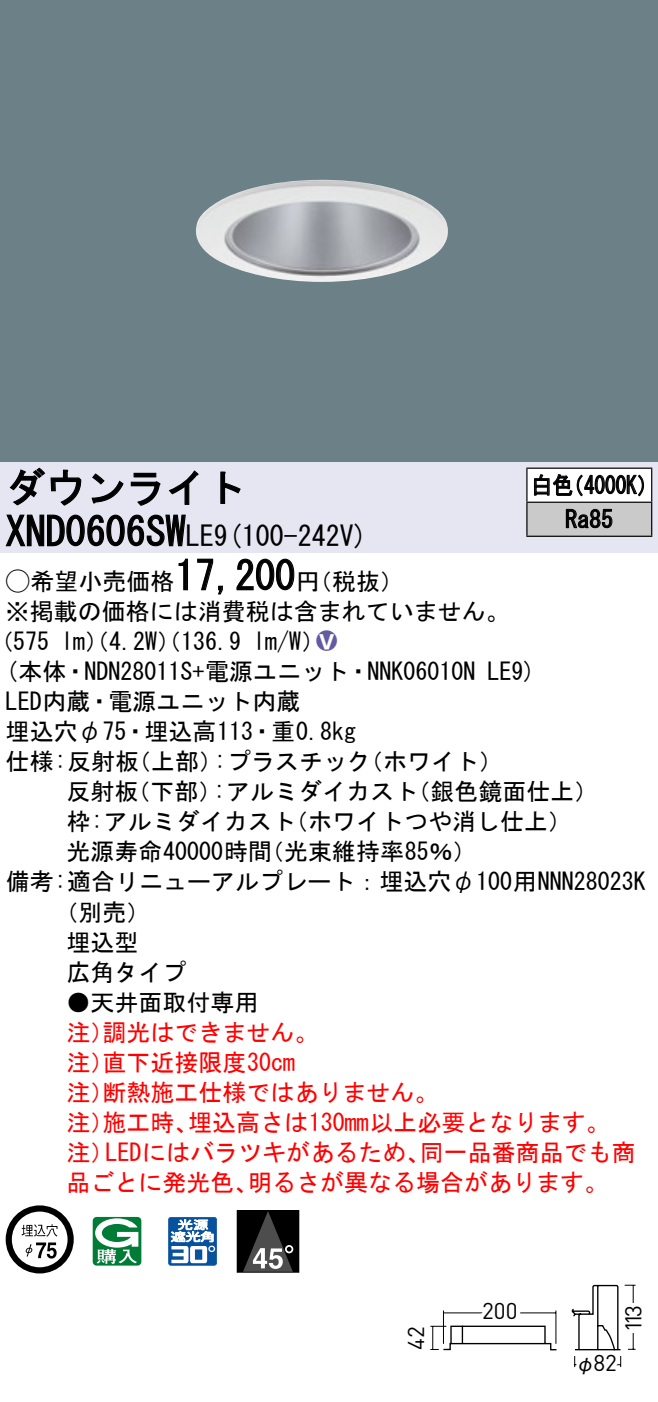
<style>
.page{position:relative;width:658px;height:1402px;background:#fff}
.page>*{position:absolute;margin:0;border:0;box-sizing:border-box;transform-origin:0 0}
.t1{font:40px "MS Gothic";color:#000}
.t2{font:28px "MS Gothic";color:#000}
.t3{font:24px/30.4px "MS Gothic";color:#000}
.t4{font:24px/30px "MS Gothic";color:#f00}
.t5{font:24px/34px "MS Gothic";color:#000;scale:.88 1}
.t6{font:24px "Ford Classification 1";color:#635aa0}
.t7{font:22.8px "DINOT";color:#000}
.t8{font:20px "Gothic BBB Pro Medium 90 pv RKSJ H";color:#000}
.s1{font-size:28px}
.s2{font-family:"Ford Classification 1"}
.s3{color:#fff}
</style>
<div class="page">
<div style="left:0;top:0;width:658px;height:462px;background:#6c8087"></div>
<img style="left:196px;top:180px;width:252px;height:102px">
<div style="left:0;top:462px;width:658px;height:90px;background:#e6e5f2"></div>
<svg style="left:9px;top:467px;width:73px;height:39px"></svg>
<svg style="left:91px;top:473px;width:33px;height:30px"></svg>
<svg style="left:130px;top:472px;width:30px;height:34px"></svg>
<svg style="left:168px;top:470px;width:30px;height:35px"></svg>
<svg style="left:220px;top:471px;width:21px;height:33px"></svg>
<svg style="left:5px;top:514px;width:181px;height:33px"></svg>
<svg style="left:178px;top:558px;width:10px;height:32px"></svg>
<svg style="left:197px;top:558px;width:26px;height:37px"></svg>
<svg style="left:236px;top:558px;width:59px;height:32px"></svg>
<svg style="left:6px;top:1205px;width:68px;height:68px"></svg>
<svg style="left:93px;top:1216px;width:48px;height:49px"></svg>
<svg style="left:168px;top:1217px;width:49px;height:48px"></svg>
<div style="left:237px;top:1209px;width:62px;height:63px;border:1px solid #000"></div>
<div style="left:237px;top:1210px;width:62px;height:61px;background:#000"></div>
<svg style="left:243px;top:1211px;width:50px;height:60px"></svg>
<div style="left:527px;top:468px;width:124px;height:34px;background:#fff"></div>
<div style="left:527px;top:502px;width:124px;height:34px;background:#cacaca"></div>
<hr style="left:526px;top:467px;width:126px;height:2px;background:#000">
<hr style="left:526px;top:468px;width:1px;height:33px;background:#000">
<hr style="left:651px;top:468px;width:1px;height:33px;background:#000">
<hr style="left:526px;top:501px;width:126px;height:2px;background:#000">
<hr style="left:526px;top:502px;width:1px;height:33px;background:#000">
<hr style="left:651px;top:502px;width:1px;height:33px;background:#000">
<hr style="left:526px;top:535px;width:126px;height:2px;background:#000">
<svg style="left:534px;top:474px;width:110px;height:23px"></svg>
<svg style="left:565px;top:508px;width:47px;height:20px"></svg>
<svg style="left:571px;top:1284px;width:65px;height:84px"></svg>
<svg style="left:430px;top:1310px;width:127px;height:41px"></svg>
<h1 class="t1" style="left:6px;top:467px;width:242px">ダウンライト</h1>
<p class="t2" style="left:214px;top:522px;width:155px">(9 100-242 (V</p>
<h1 class="t1" style="left:6px;top:511px;width:210px">XND0606SW<span class="s1">LE</span></h1>
<h1 class="t1" style="left:175px;top:555px;width:121px">17,200</h1>
<p class="t3" style="left:6px;top:566px;width:505px"><span class="s2">A</span>希望小売価格<br>※掲載の価格には消費税は含まれていません。</p>
<p class="t6" style="left:316px;top:629px;width:22px">2<span class="s3">8</span></p>
<p class="t3" style="left:296px;top:566px;width:109px">（円税抜(</p>
<p class="t3" style="left:253px;top:626px;width:73px">l m (W/</p>
<p class="t3" style="left:-11px;top:626px;width:62px">（575</p>
<p class="t3" style="left:61px;top:626px;width:182px">lm）（4.2 ）（W 136.9</p>
<p class="t5" style="left:565px;top:468px;width:56px;text-indent:-34px">白色<br>Ra85</p>
<p class="t5" style="left:563px;top:468px;width:110px">（4000 (K</p>
<p class="t3" style="left:6px;top:656px;width:471px">(本体・NDN28011 +S 電源ユニット・NNK06010N</p>
<p class="t3" style="left:6px;top:686px;width:296px">LED内蔵・電源ユニット内蔵</p>
<p class="t3" style="left:6px;top:716px;width:352px">埋込穴φ75・埋込高113・重0.8kg</p>
<p class="t3" style="left:359px;top:746px;width:145px">（ホワイト(</p>
<p class="t3" style="left:487px;top:656px;width:50px">LE (9</p>
<p class="t3" style="left:214px;top:746px;width:158px">:プラスチック</p>
<p class="t3" style="left:6px;top:746px;width:135px">仕様:反射板</p>
<p class="t3" style="left:127px;top:746px;width:97px">（上部）</p>
<p class="t3" style="left:66px;top:776px;width:74px">反射板</p>
<p class="t3" style="left:126px;top:776px;width:97px">（下部）</p>
<p class="t3" style="left:213px;top:776px;width:206px">:アルミダイカスト</p>
<p class="t3" style="left:406px;top:776px;width:193px">（銀色鏡面仕上(</p>
<p class="t3" style="left:260px;top:806px;width:218px;text-indent:-193px">枠:アルミダイカスト<br>（光束維持率85％(</p>
<p class="t3" style="left:284px;top:806px;width:289px">（ホワイトつや消し仕上(</p>
<p class="t3" style="left:66px;top:836px;width:207px">光源寿命40000時間</p>
<p class="t3" style="left:6px;top:866px;width:641px">備考:適合リニューアルプレート：埋込穴φ100用NNN28023K</p>
<p class="t3" style="left:54px;top:896px;width:98px">（別売(</p>
<p class="t3" style="left:66px;top:926px;width:74px">埋込型</p>
<p class="t3" style="left:66px;top:956px;width:121px">広角タイプ</p>
<p class="t3" style="left:66px;top:986px;width:194px">●天井面取付専用</p>
<p class="t4" style="left:102px;top:1016px;width:217px">調光はできません。</p>
<p class="t4" style="left:102px;top:1016px;width:194px;text-indent:-36px">注）<br>直下近接限度30cm</p>
<p class="t4" style="left:102px;top:1046px;width:337px;text-indent:-36px">注）<br>断熱施工仕様ではありません。</p>
<p class="t4" style="left:66px;top:1076px;width:49px">注）</p>
<p class="t4" style="left:188px;top:1106px;width:423px">埋込高さは130mm以上必要となります。</p>
<p class="t4" style="left:102px;top:1106px;width:97px">施工時、</p>
<p class="t4" style="left:66px;top:1106px;width:49px">注）</p>
<p class="t4" style="left:66px;top:1136px;width:49px">注）</p>
<p class="t4" style="left:105px;top:1136px;width:326px">LEDにはバラツキがあるため、</p>
<p class="t4" style="left:420px;top:1136px;width:217px">同一品番商品でも商</p>
<p class="t4" style="left:66px;top:1166px;width:194px">品ごとに発光色、</p>
<p class="t4" style="left:248px;top:1166px;width:362px">明るさが異なる場合があります。</p>
<p class="t7" style="left:400px;top:1349px;width:25px;rotate:-90deg">42</p>
<p class="t7" style="left:482px;top:1294px;width:37px">200</p>
<p class="t7" style="left:617px;top:1331px;width:28px;rotate:-90deg">113</p>
<p class="t7" style="left:593px;top:1347px;width:25px">82</p>
<p class="t8" style="left:575px;top:1346px;width:21px">φ</p>
</div>
